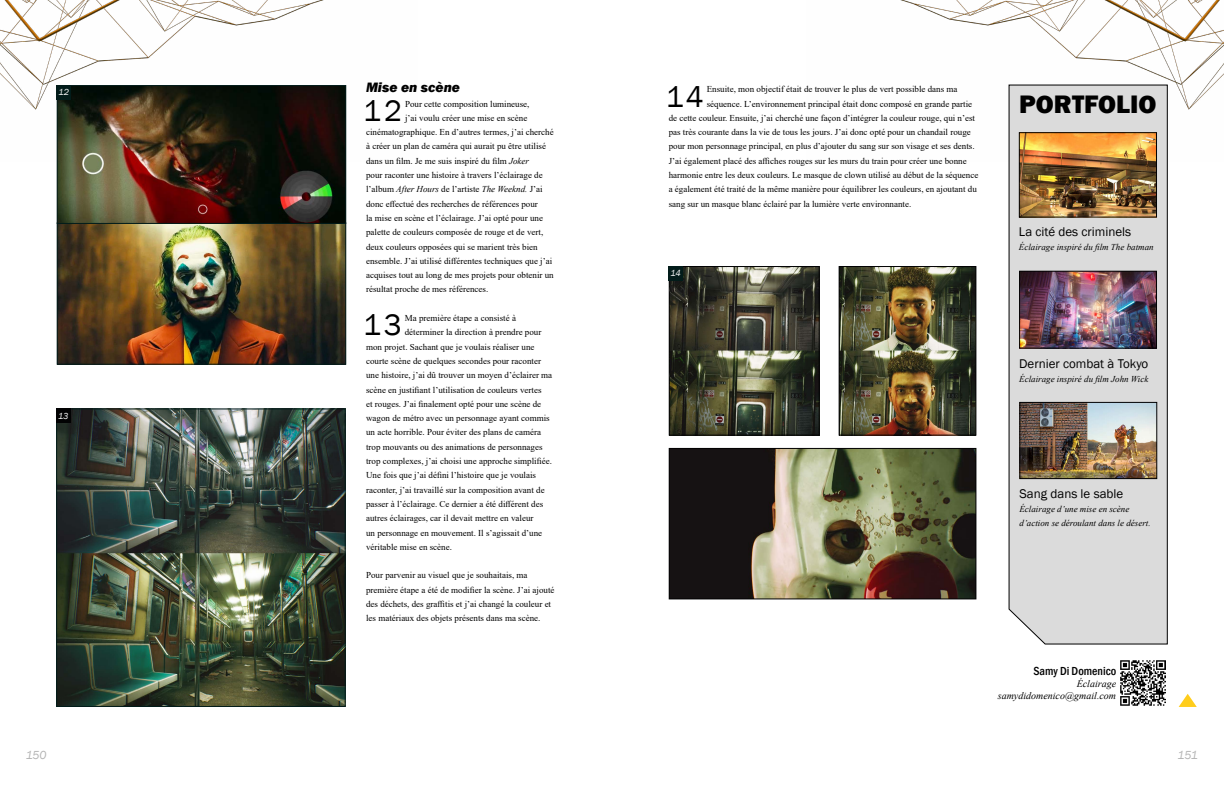
<style>
.page{position:relative;width:1224px;height:792px;background:#fff}
.page>*{position:absolute;margin:0;border:0;box-sizing:border-box;transform-origin:0 0}
.t1{font:30.5px "Franklin Gothic";color:#000}
.t2{font:800 26px "Franklin Gothic";color:#000}
.t3{font:italic 800 14px "Franklin Gothic";color:#000}
.t4{font:13px "Franklin Gothic";color:#000}
.t5{font:500 condensed 12px "Franklin Gothic";color:#000}
.t6{font:italic 12px "Franklin Gothic";letter-spacing:-.025em;color:#b4b4b4}
.t7{font:italic 10px/12px "Times New Roman";color:#000;text-align:right}
.t8{font:9px/14.3px "Times New Roman";color:#000}
.t9{font:italic 9px/14px "Times New Roman";color:#000}
.t10{font:italic 9px "Franklin Gothic";color:#fff}
.s1{font-style:italic}
</style>
<div class="page">
<img style="left:900px;top:0;width:324px;height:110px">
<img style="left:0;top:0;width:347px;height:162px">
<svg style="left:1008px;top:84px;width:160px;height:561px;background:#d7d7d7"></svg>
<svg style="left:1179px;top:694px;width:18px;height:13px"></svg>
<img style="left:671px;top:450px;width:303px;height:147px">
<div style="left:669px;top:448px;width:307px;height:151px;border:1px solid #020203"></div>
<svg style="left:1120px;top:705px;width:45px;height:1px"></svg>
<img style="left:1120px;top:660px;width:46px;height:45px">
<img style="left:1021px;top:134px;width:134px;height:82px">
<div style="left:1019px;top:132px;width:138px;height:86px;border:1px solid #020203"></div>
<img style="left:1021px;top:273px;width:134px;height:74px">
<div style="left:1019px;top:271px;width:138px;height:78px;border:1px solid #020203"></div>
<img style="left:1021px;top:404px;width:134px;height:73px">
<div style="left:1019px;top:402px;width:138px;height:77px;border:1px solid #020203"></div>
<img style="left:671px;top:268px;width:147px;height:166px">
<div style="left:669px;top:266px;width:151px;height:170px;border:1px solid #020203"></div>
<img style="left:59px;top:224px;width:285px;height:139px">
<div style="left:57px;top:222px;width:289px;height:143px;border:1px solid #021c1a"></div>
<img style="left:59px;top:87px;width:285px;height:135px">
<div style="left:57px;top:85px;width:289px;height:139px;border:1px solid #021c1a"></div>
<img style="left:841px;top:268px;width:133px;height:166px">
<div style="left:839px;top:266px;width:137px;height:170px;border:1px solid #020203"></div>
<img style="left:58px;top:410px;width:286px;height:295px">
<div style="left:56px;top:408px;width:290px;height:299px;border:1px solid #021c1a"></div>
<div style="left:57px;top:85px;width:14px;height:14px;background:#021c1a"></div>
<div style="left:56px;top:408px;width:14px;height:15px;background:#020203"></div>
<div style="left:669px;top:266px;width:14px;height:14px;background:#021c1a"></div>
<p class="t10" style="left:59px;top:87px;width:12px">12</p>
<p class="t10" style="left:58px;top:410px;width:12px">13</p>
<h3 class="t3" style="left:366px;top:78px;width:95px">Mise en scène</h3>
<h1 class="t1" style="left:363px;top:92px;width:40px">12</h1>
<p class="t8" style="left:405px;top:96px;width:126px">Pour cette composition lumineuse,</p>
<p class="t8" style="left:405px;top:110px;width:124px">j’ai voulu créer une mise en scène</p>
<p class="t8" style="left:366px;top:125px;width:189px">cinématographique. En d’autres termes, j’ai cherché</p>
<p class="t8" style="left:366px;top:139px;width:181px">à créer un plan de caméra qui aurait pu être utilisé</p>
<p class="t8" style="left:366px;top:153px;width:164px">dans un film. Je me suis inspiré du film <span class="s1">Joker</span></p>
<p class="t8" style="left:366px;top:168px;width:178px">pour raconter une histoire à travers l’éclairage de</p>
<p class="t8" style="left:366px;top:182px;width:178px">l’album <span class="s1">After Hours</span> de l’artiste <span class="s1">The Weeknd.</span> J’ai</p>
<p class="t8" style="left:366px;top:196px;width:173px">donc effectué des recherches de références pour</p>
<p class="t8" style="left:366px;top:211px;width:178px">la mise en scène et l’éclairage. J’ai opté pour une</p>
<p class="t8" style="left:366px;top:225px;width:179px">palette de couleurs composée de rouge et de vert,</p>
<p class="t8" style="left:366px;top:239px;width:173px">deux couleurs opposées qui se marient très bien</p>
<p class="t8" style="left:366px;top:253px;width:188px">ensemble. J’ai utilisé différentes techniques que j’ai</p>
<p class="t8" style="left:366px;top:268px;width:189px">acquises tout au long de mes projets pour obtenir un</p>
<p class="t8" style="left:366px;top:282px;width:124px">résultat proche de mes références.</p>
<h1 class="t1" style="left:363px;top:306px;width:40px">13</h1>
<p class="t8" style="left:405px;top:311px;width:113px">Ma première étape a consisté à</p>
<p class="t8" style="left:405px;top:325px;width:138px">déterminer la direction à prendre pour</p>
<p class="t8" style="left:366px;top:339px;width:170px">mon projet. Sachant que je voulais réaliser une</p>
<p class="t8" style="left:366px;top:354px;width:176px">courte scène de quelques secondes pour raconter</p>
<p class="t8" style="left:366px;top:368px;width:188px">une histoire, j’ai dû trouver un moyen d’éclairer ma</p>
<p class="t8" style="left:366px;top:382px;width:177px">scène en justifiant l’utilisation de couleurs vertes</p>
<p class="t8" style="left:366px;top:396px;width:177px">et rouges. J’ai finalement opté pour une scène de</p>
<p class="t8" style="left:366px;top:411px;width:185px">wagon de métro avec un personnage ayant commis</p>
<p class="t8" style="left:366px;top:425px;width:177px">un acte horrible. Pour éviter des plans de caméra</p>
<p class="t8" style="left:366px;top:439px;width:178px">trop mouvants ou des animations de personnages</p>
<p class="t8" style="left:366px;top:454px;width:187px">trop complexes, j’ai choisi une approche simplifiée.</p>
<p class="t8" style="left:366px;top:468px;width:171px">Une fois que j’ai défini l’histoire que je voulais</p>
<p class="t8" style="left:366px;top:482px;width:180px">raconter, j’ai travaillé sur la composition avant de</p>
<p class="t8" style="left:366px;top:497px;width:179px">passer à l’éclairage. Ce dernier a été différent des</p>
<p class="t8" style="left:366px;top:511px;width:169px">autres éclairages, car il devait mettre en valeur</p>
<p class="t8" style="left:366px;top:525px;width:178px">un personnage en mouvement. Il s’agissait d’une</p>
<p class="t8" style="left:366px;top:539px;width:87px">véritable mise en scène.</p>
<p class="t8" style="left:366px;top:568px;width:190px">Pour parvenir au visuel que je souhaitais, ma première étape a été de modifier la scène. J’ai ajouté des déchets, des graffitis et j’ai changé la couleur et les matériaux des objets présents dans ma scène.</p>
<h1 class="t1" style="left:666px;top:77px;width:39px">14</h1>
<p class="t8" style="left:707px;top:82px;width:252px">Ensuite, mon objectif était de trouver le plus de vert possible dans ma</p>
<p class="t8" style="left:707px;top:96px;width:267px">séquence. L’environnement principal était donc composé en grande partie</p>
<p class="t8" style="left:669px;top:110px;width:308px">de cette couleur. Ensuite, j’ai cherché une façon d’intégrer la couleur rouge, qui n’est</p>
<p class="t8" style="left:669px;top:125px;width:304px">pas très courante dans la vie de tous les jours. J’ai donc opté pour un chandail rouge</p>
<p class="t8" style="left:669px;top:139px;width:307px">pour mon personnage principal, en plus d’ajouter du sang sur son visage et ses dents.</p>
<p class="t8" style="left:669px;top:153px;width:300px">J’ai également placé des affiches rouges sur les murs du train pour créer une bonne</p>
<p class="t8" style="left:669px;top:168px;width:311px">harmonie entre les deux couleurs. Le masque de clown utilisé au début de la séquence</p>
<p class="t8" style="left:669px;top:182px;width:310px">a également été traité de la même manière pour équilibrer les couleurs, en ajoutant du</p>
<p class="t8" style="left:669px;top:196px;width:244px">sang sur un masque blanc éclairé par la lumière verte environnante.</p>
<p class="t10" style="left:671px;top:268px;width:12px">14</p>
<h2 class="t2" style="left:1019px;top:87px;width:139px">PORTFOLIO</h2>
<h3 class="t4" style="left:1019px;top:224px;width:114px">La cité des criminels</h3>
<p class="t9" style="left:1019px;top:240px;width:136px">Éclairage inspiré du film The batman</p>
<h3 class="t4" style="left:1019px;top:355px;width:131px">Dernier combat à Tokyo</h3>
<p class="t9" style="left:1019px;top:371px;width:131px">Éclairage inspiré du film John Wick</p>
<h3 class="t4" style="left:1020px;top:486px;width:105px">Sang dans le sable</h3>
<p class="t9" style="left:1020px;top:502px;width:133px">Éclairage d’une mise en scène d’action se déroulant dans le désert.</p>
<h3 class="t5" style="left:1034px;top:663px;width:84px">Samy Di Domenico</h3>
<p class="t7" style="left:998px;top:677px;width:120px">Éclairage samydidomenico@gmail.com</p>
<h3 class="t6" style="left:26px;top:748px;width:22px">150</h3>
<h3 class="t6" style="left:1178px;top:748px;width:22px">151</h3>
</div>
